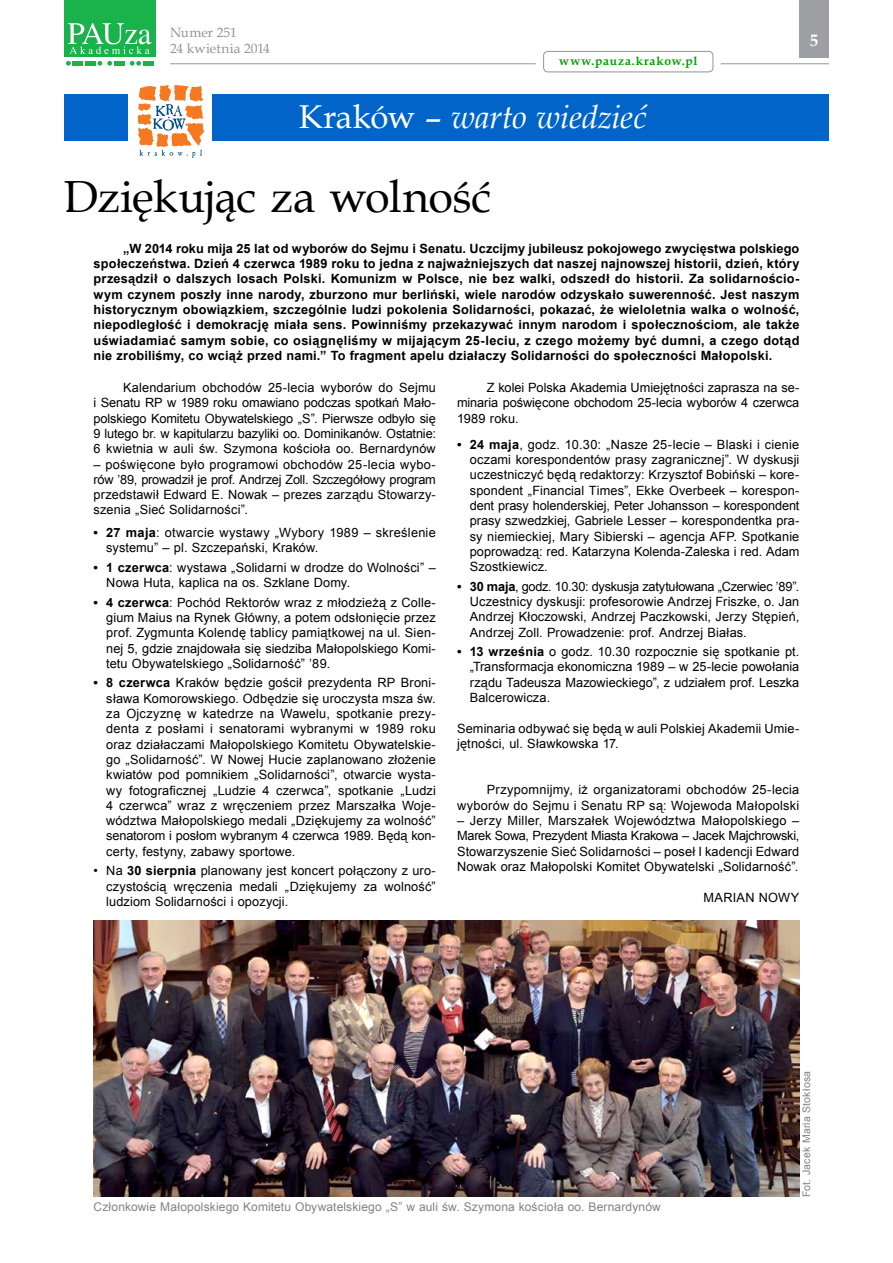
<style>
.page{position:relative;width:893px;height:1263px;background:#fff}
.page>*{position:absolute;margin:0;border:0;box-sizing:border-box;transform-origin:0 0}
.t1{font:45px "Book Antiqua";letter-spacing:-.01em;color:#000}
.t2{font:italic 33px "Book Antiqua";letter-spacing:-.015em;color:#fff}
.t3{font:700 16.5px "Book Antiqua";color:#fff}
.t4{font:13.5px/16.2px "Book Antiqua";letter-spacing:.01em;color:#939598}
.t5{font:12.75px/15.3px "Arial";letter-spacing:.01em;color:#000;text-align:justify}
.t6{font:700 12.75px/15.3px "Arial";letter-spacing:.015em;color:#000;text-align:justify}
.t7{font:12px "Arial";letter-spacing:.015em;color:#808285}
.t8{font:700 12px "Book Antiqua";letter-spacing:.07em;color:#00a000}
.t9{font:10.5px "Arial";letter-spacing:.02em;color:#808285}
.s1{font-style:normal}
.s2{font-weight:700}
</style>
<div class="page">
<div style="left:799px;top:0;width:30px;height:57px;background:#9d9fa2"></div>
<svg style="left:66px;top:61px;width:5px;height:5px"></svg>
<svg style="left:97px;top:61px;width:15px;height:5px"></svg>
<svg style="left:130px;top:61px;width:11px;height:5px"></svg>
<div style="left:73px;top:61px;width:10px;height:5px;background:#19b24b"></div>
<div style="left:85px;top:61px;width:11px;height:5px;background:#19b24b"></div>
<div style="left:114px;top:61px;width:11px;height:5px;background:#19b24b"></div>
<div style="left:143px;top:61px;width:11px;height:5px;background:#19b24b"></div>
<div style="left:64px;top:0;width:92px;height:56px;background:#19b24b"></div>
<svg style="left:68px;top:23px;width:83px;height:31px"></svg>
<hr style="left:170px;top:63px;width:366px;height:1px;background:#939598">
<div style="left:543px;top:51px;width:170px;height:21px;border:1px solid #939598;border-radius:4px"></div>
<hr style="left:721px;top:63px;width:108px;height:1px;background:#939598">
<div style="left:213px;top:94px;width:616px;height:47px;background:#0064c8"></div>
<div style="left:64px;top:94px;width:64px;height:47px;background:#0064c8"></div>
<svg style="left:137px;top:85px;width:67px;height:73px"></svg>
<img style="left:94px;top:920px;width:705px;height:277px">
<p class="t4" style="left:170px;top:24px;width:101px">Numer 251<br>24 kwietnia 2014</p>
<p class="t3" style="left:810px;top:30px;width:10px">5</p>
<p class="t8" style="left:559px;top:53px;width:140px">www.pauza.krakow.pl</p>
<h2 class="t2" style="left:299px;top:93px;width:349px"><span class="s1">Kraków –</span> warto wiedzieć</h2>
<h1 class="t1" style="left:64px;top:165px;width:429px">Dziękując za wolność</h1>
<p class="t6" style="left:94px;top:241px;width:707px;text-indent:30px">„W 2014 roku mija 25 lat od wyborów do Sejmu i Senatu. Uczcijmy jubileusz pokojowego zwycięstwa polskiego społeczeństwa. Dzień 4 czerwca 1989 roku to jedna z najważniejszych dat naszej najnowszej historii, dzień, który przesądził o dalszych losach Polski. Komunizm w Polsce, nie bez walki, odszedł do historii. Za solidarnościo&shy;wym czynem poszły inne narody, zburzono mur berliński, wiele narodów odzyskało suwerenność. Jest naszym historycznym obowiązkiem, szczególnie ludzi pokolenia Solidarności, pokazać, że wieloletnia walka o wolność, niepodległość i demokrację miała sens. Powinniśmy przekazywać innym narodom i społecznościom, ale także uświadamiać samym sobie, co osiągnęliśmy w mijającym 25-leciu, z czego możemy być dumni, a czego dotąd nie zrobiliśmy, co wciąż przed nami.” To fragment apelu działaczy Solidarności do społeczności Małopolski.</p>
<p class="t5" style="left:94px;top:380px;width:344px;text-indent:30px">Kalendarium obchodów 25-lecia wyborów do Sejmu i Senatu RP w 1989 roku omawiano podczas spotkań Mało&shy;polskiego Komitetu Obywatelskiego „S”. Pierwsze odbyło się 9 lutego br. w kapitularzu bazyliki oo. Dominikanów. Ostatnie:<br>6 kwietnia w auli św. Szymona kościoła oo. Bernardynów</p>
<p class="t5" style="left:94px;top:456px;width:344px">– poświęcone było programowi obchodów 25-lecia wybo&shy;rów ’89, prowadził je prof. Andrzej Zoll. Szczegółowy program przedstawił Edward E. Nowak – prezes zarządu Stowarzy&shy;szenia „Sieć Solidarności”.</p>
<p class="t5" style="left:106px;top:525px;width:331px;text-indent:-13px"><span class="s2">• 27 maja</span>: otwarcie wystawy „Wybory 1989 – skreślenie systemu” – pl. Szczepański, Kraków.</p>
<p class="t5" style="left:106px;top:560px;width:331px;text-indent:-13px"><span class="s2">• 1 czerwca</span>: wystawa „Solidarni w drodze do Wolności” –<br>Nowa Huta, kaplica na os. Szklane Domy.</p>
<p class="t5" style="left:106px;top:595px;width:331px;text-indent:-13px"><span class="s2">• 4 czerwca</span>: Pochód Rektorów wraz z młodzieżą z Colle&shy;gium Maius na Rynek Główny, a potem odsłonięcie przez prof. Zygmunta Kolendę tablicy pamiątkowej na ul. Sien&shy;nej 5, gdzie znajdowała się siedziba Małopolskiego Komi&shy;tetu Obywatelskiego „Solidarność” ’89.</p>
<p class="t5" style="left:106px;top:675px;width:331px;text-indent:-13px"><span class="s2">• 8 czerwca</span> Kraków będzie gościł prezydenta RP Broni&shy;sława Komorowskiego. Odbędzie się uroczysta msza św. za Ojczyznę w katedrze na Wawelu, spotkanie prezy&shy;denta z posłami i senatorami wybranymi w 1989 roku oraz działaczami Małopolskiego Komitetu Obywatelskie&shy;go „Solidarność”. W Nowej Hucie zaplanowano złożenie kwiatów pod pomnikiem „Solidarności”, otwarcie wysta&shy;wy fotograficznej „Ludzie 4 czerwca”, spotkanie „Ludzi 4 czerwca” wraz z wręczeniem przez Marszałka Woje&shy;wództwa Małopolskiego medali „Dziękujemy za wolność” senatorom i posłom wybranym 4 czerwca 1989. Będą kon&shy;certy, festyny, zabawy sportowe.</p>
<p class="t5" style="left:106px;top:863px;width:331px;text-indent:-13px">• Na <span class="s2">30 sierpnia</span> planowany jest koncert połączony z uro&shy;czystością wręczenia medali „Dziękujemy za wolność” ludziom Solidarności i opozycji.</p>
<p class="t5" style="left:457px;top:380px;width:344px;text-indent:30px">Z kolei Polska Akademia Umiejętności zaprasza na se&shy;minaria poświęcone obchodom 25-lecia wyborów 4 czerwca 1989 roku.</p>
<p class="t5" style="left:470px;top:437px;width:331px;text-indent:-13px"><span class="s2">• 24 maja</span>, godz. 10.30: „Nasze 25-lecie – Blaski i cienie oczami korespondentów prasy zagranicznej”. W dyskusji uczestniczyć będą redaktorzy: Krzysztof Bobiński – kore&shy;spondent „Financial Times”, Ekke Overbeek – korespon&shy;dent prasy holenderskiej, Peter Johansson – korespondent prasy szwedzkiej, Gabriele Lesser – korespondentka pra&shy;sy niemieckiej, Mary Sibierski – agencja AFP. Spotkanie poprowadzą: red. Katarzyna Kolenda-Zaleska i red. Adam Szostkiewicz.</p>
<p class="t5" style="left:470px;top:579px;width:331px;text-indent:-13px"><span class="s2">• 30 maja</span>, godz. 10.30: dyskusja zatytułowana „Czerwiec ’89”.<br>Uczestnicy dyskusji: profesorowie Andrzej Friszke, o. Jan Andrzej Kłoczowski, Andrzej Paczkowski, Jerzy Stępień, Andrzej Zoll. Prowadzenie: prof. Andrzej Białas.</p>
<p class="t5" style="left:470px;top:644px;width:331px;text-indent:-13px"><span class="s2">• 13 września</span> o godz. 10.30 rozpocznie się spotkanie pt. „Transformacja ekonomiczna 1989 – w 25-lecie powołania rządu Tadeusza Mazowieckiego”, z udziałem prof. Leszka Balcerowicza.</p>
<p class="t5" style="left:457px;top:721px;width:344px">Seminaria odbywać się będą w auli Polskiej Akademii Umie&shy;jętności, ul. Sławkowska 17.</p>
<p class="t5" style="left:457px;top:782px;width:344px;text-align:right">Przypomnijmy, iż organizatorami obchodów 25-lecia wyborów do Sejmu i Senatu RP są: Wojewoda Małopolski</p>
<p class="t5" style="left:457px;top:813px;width:344px">– Jerzy Miller, Marszałek Województwa Małopolskiego – Marek Sowa, Prezydent Miasta Krakowa – Jacek Majchrowski, Stowarzyszenie Sieć Solidarności – poseł I kadencji Edward Nowak oraz Małopolski Komitet Obywatelski „Solidarność”.</p>
<p class="t5" style="left:704px;top:889px;width:97px">MARIAN NOWY</p>
<p class="t9" style="left:800px;top:1197px;width:127px;rotate:-90deg">Fot. Jacek Maria Stokłosa</p>
<p class="t7" style="left:94px;top:1199px;width:569px">Członkowie Małopolskiego Komitetu Obywatelskiego „S” w auli św. Szymona kościoła oo. Bernardynów</p>
</div>
